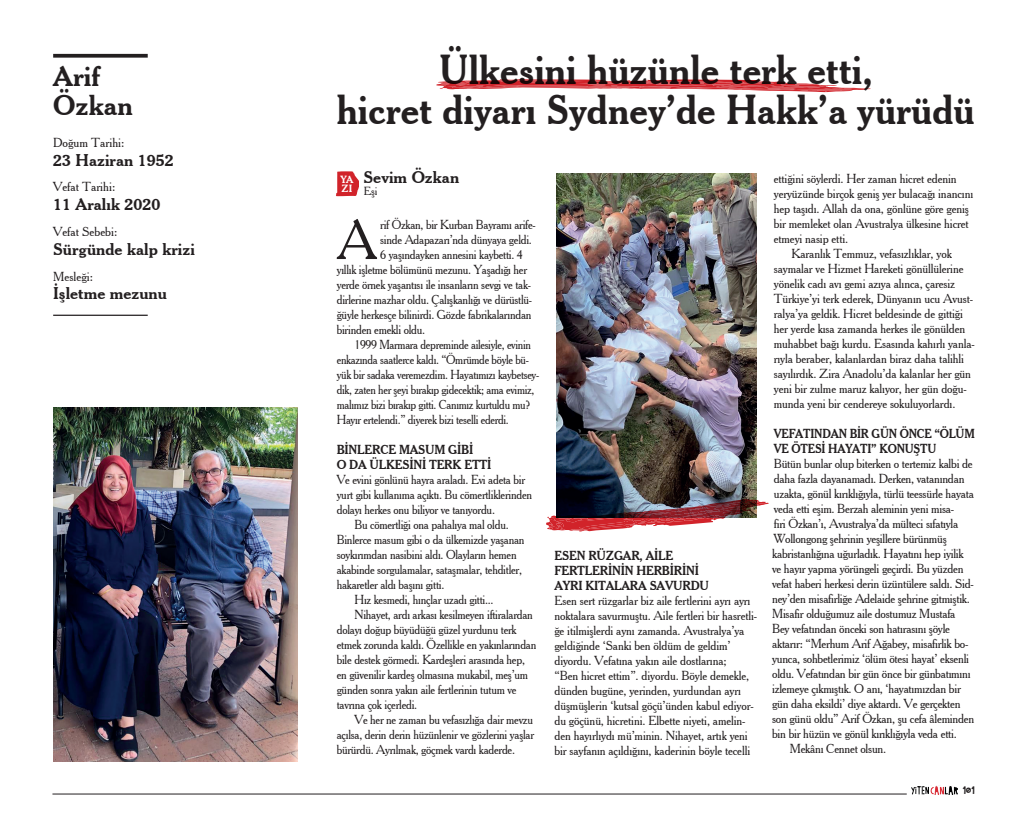
<style>
.page{position:relative;width:1028px;height:815px;background:#fff}
.page>*{position:absolute;margin:0;border:0;box-sizing:border-box;transform-origin:0 0}
.t1{font:54px "Cheltenham BT";color:#231f20;scale:.95 1}
.t2{font:700 40px/40px "Cheltenham BT";color:#231f20;text-align:center;scale:.94 1}
.t3{font:700 27.5px/28.4px "Cheltenham BT";color:#231f20}
.t4{font:700 16.25px "Cheltenham BT";color:#231f20}
.t5{font:12.5px/15px "Cheltenham BT";letter-spacing:-.02em;color:#231f20}
.t6{font:12.5px "Cheltenham BT";letter-spacing:-.02em;color:#231f20;scale:.95 1}
.t7{font:12.5px "Cheltenham BT";letter-spacing:-.02em;color:#231f20;scale:.93 1}
.t8{font:700 12.5px/15px "Cheltenham BT";letter-spacing:-.02em;color:#231f20;scale:.95 1}
.t9{font:700 12.5px/15px "Cheltenham BT";letter-spacing:-.02em;color:#231f20;scale:.9 1}
.t10{font:12.5px "Cheltenham BT";color:#231f20}
.t11{font:11.25px "Cheltenham BT";color:#231f20}
.t12{font:700 10px/8.8px "Cheltenham BT";color:#fff}
.t13{font:10px "Childish Reverie";color:#231f20}
</style>
<div class="page">
<hr style="left:52px;top:794px;width:854px;height:1px;background:#231f20">
<img style="left:911px;top:786px;width:17px;height:9px">
<img style="left:930px;top:785px;width:14px;height:10px">
<svg style="left:944px;top:786px;width:13px;height:8px"></svg>
<svg style="left:336px;top:171px;width:23px;height:25px"></svg>
<img style="left:557px;top:173px;width:199px;height:326px">
<img style="left:546px;top:499px;width:222px;height:33px">
<svg style="left:436px;top:79px;width:434px;height:13px"></svg>
<img style="left:53px;top:407px;width:245px;height:355px">
<svg style="left:53px;top:54px;width:95px;height:4px"></svg>
<hr style="left:53px;top:315px;width:95px;height:1px;background:#231f20">
<h3 class="t3" style="left:53px;top:62px;width:81px">Arif<br>Özkan</h3>
<p class="t10" style="left:53px;top:135px;width:73px">Doğum Tarihi:</p>
<h3 class="t4" style="left:53px;top:150px;width:122px">23 Haziran 1952</h3>
<p class="t10" style="left:53px;top:179px;width:64px">Vefat Tarihi:</p>
<h3 class="t4" style="left:53px;top:194px;width:109px">11 Aralık 2020</h3>
<p class="t10" style="left:53px;top:224px;width:66px">Vefat Sebebi:</p>
<h3 class="t4" style="left:53px;top:239px;width:143px">Sürgünde kalp krizi</h3>
<p class="t10" style="left:53px;top:268px;width:41px">Mesleği:</p>
<h3 class="t4" style="left:53px;top:283px;width:115px">İşletme mezunu</h3>
<h2 class="t2" style="left:337px;top:49px;width:680px">Ülkesini hüzünle terk etti,<br>hicret diyarı Sydney’de Hakk’a yürüdü</h2>
<p class="t12" style="left:340px;top:175px;width:14px">YA<br>ZI</p>
<h3 class="t4" style="left:363px;top:167px;width:97px">Sevim Özkan</h3>
<p class="t11" style="left:364px;top:185px;width:15px">Eşi</p>
<h1 class="t1" style="left:337px;top:207px;width:43px">A</h1>
<p class="t6" style="left:380px;top:217px;width:165px">rif Özkan, bir Kurban Bayramı arife-</p>
<p class="t6" style="left:380px;top:232px;width:161px">sinde Adapazarı’nda dünyaya geldi.</p>
<p class="t6" style="left:380px;top:247px;width:152px">6 yaşındayken annesini kaybetti. 4</p>
<p class="t6" style="left:337px;top:262px;width:202px">yıllık işletme bölümünü mezunu. Yaşadığı her</p>
<p class="t6" style="left:337px;top:277px;width:206px">yerde örnek yaşantısı ile insanların sevgi ve tak-</p>
<p class="t6" style="left:337px;top:292px;width:207px">dirlerine mazhar oldu. Çalışkanlığı ve dürüstlü-</p>
<p class="t6" style="left:337px;top:307px;width:206px">ğüyle herkesçe bilinirdi. Gözde fabrikalarından</p>
<p class="t6" style="left:337px;top:322px;width:95px">birinden emekli oldu.</p>
<p class="t7" style="left:354px;top:337px;width:191px">1999 Marmara depreminde ailesiyle, evinin</p>
<p class="t7" style="left:337px;top:352px;width:208px">enkazında saatlerce kaldı. “Ömrümde böyle bü-</p>
<p class="t7" style="left:337px;top:367px;width:219px">yük bir sadaka veremezdim. Hayatımızı kaybetsey-</p>
<p class="t7" style="left:337px;top:382px;width:214px">dik, zaten her şeyi bırakıp gidecektik; ama evimiz,</p>
<p class="t7" style="left:337px;top:397px;width:210px">malımız bizi bırakıp gitti. Canımız kurtuldu mu?</p>
<p class="t7" style="left:337px;top:412px;width:187px">Hayır ertelendi.” diyerek bizi teselli ederdi.</p>
<p class="t8" style="left:337px;top:442px;width:164px">BİNLERCE MASUM GİBİ<br>O DA ÜLKESİNİ TERK ETTİ</p>
<p class="t6" style="left:337px;top:472px;width:200px">Ve evini gönlünü hayra araladı. Evi adeta bir</p>
<p class="t6" style="left:337px;top:487px;width:207px">yurt gibi kullanıma açıktı. Bu cömertliklerinden</p>
<p class="t6" style="left:337px;top:502px;width:168px">dolayı herkes onu biliyor ve tanıyordu.</p>
<p class="t6" style="left:354px;top:517px;width:164px">Bu cömertliği ona pahalıya mal oldu.</p>
<p class="t6" style="left:337px;top:532px;width:199px">Binlerce masum gibi o da ülkemizde yaşanan</p>
<p class="t6" style="left:337px;top:547px;width:191px">soykırımdan nasibini aldı. Olayların hemen</p>
<p class="t6" style="left:337px;top:562px;width:196px">akabinde sorgulamalar, sataşmalar, tehditler,</p>
<p class="t6" style="left:337px;top:577px;width:115px">hakaretler aldı başını gitti.</p>
<p class="t6" style="left:354px;top:592px;width:148px">Hız kesmedi, hınçlar uzadı gitti...</p>
<p class="t6" style="left:354px;top:607px;width:189px">Nihayet, ardı arkası kesilmeyen iftiralardan</p>
<p class="t6" style="left:337px;top:622px;width:191px">dolayı doğup büyüdüğü güzel yurdunu terk</p>
<p class="t6" style="left:337px;top:637px;width:212px">etmek zorunda kaldı. Özellikle en yakınlarından</p>
<p class="t6" style="left:337px;top:652px;width:200px">bile destek görmedi. Kardeşleri arasında hep,</p>
<p class="t6" style="left:337px;top:667px;width:203px">en güvenilir kardeş olmasına mukabil, meş’um</p>
<p class="t6" style="left:337px;top:682px;width:191px">günden sonra yakın aile fertlerinin tutum ve</p>
<p class="t6" style="left:337px;top:697px;width:86px">tavrına çok içerledi.</p>
<p class="t6" style="left:354px;top:712px;width:189px">Ve her ne zaman bu vefasızlığa dair mevzu</p>
<p class="t6" style="left:337px;top:727px;width:209px">açılsa, derin derin hüzünlenir ve gözlerini yaşlar</p>
<p class="t6" style="left:337px;top:742px;width:189px">bürürdü. Ayrılmak, göçmek vardı kaderde.</p>
<p class="t8" style="left:554px;top:548px;width:164px">ESEN RÜZGAR, AİLE<br>FERTLERİNİN HERBİRİNİ<br>AYRI KITALARA SAVURDU</p>
<p class="t5" style="left:554px;top:593px;width:204px">Esen sert rüzgarlar biz aile fertlerini ayrı ayrı noktalara savurmuştu. Aile fertleri bir hasretli&shy;ğe itilmişlerdi aynı zamanda. Avustralya’ya geldiğinde ‘Sanki ben öldüm de geldim’ diyordu. Vefatına yakın aile dostlarına;<br>“Ben hicret ettim”. diyordu. Böyle demekle, dünden bugüne, yerinden, yurdundan ayrı düşmüşlerin ‘kutsal göçü’ünden kabul ediyor&shy;du göçünü, hicretini. Elbette niyeti, amelin&shy;den hayırlıydı mü’minin. Nihayet, artık yeni bir sayfanın açıldığını, kaderinin böyle tecelli</p>
<p class="t5" style="left:774px;top:171px;width:184px">ettiğini söylerdi. Her zaman hicret edenin</p>
<p class="t5" style="left:774px;top:186px;width:201px">yeryüzünde birçok geniş yer bulacağı inancını</p>
<p class="t5" style="left:774px;top:201px;width:197px">hep taşıdı. Allah da ona, gönlüne göre geniş</p>
<p class="t5" style="left:774px;top:216px;width:196px">bir memleket olan Avustralya ülkesine hicret</p>
<p class="t5" style="left:774px;top:231px;width:76px">etmeyi nasip etti.</p>
<p class="t5" style="left:791px;top:246px;width:162px">Karanlık Temmuz, vefasızlıklar, yok</p>
<p class="t5" style="left:774px;top:261px;width:191px">saymalar ve Hizmet Hareketi gönüllülerine</p>
<p class="t5" style="left:774px;top:276px;width:183px">yönelik cadı avı gemi azıya alınca, çaresiz</p>
<p class="t5" style="left:774px;top:291px;width:201px">Türkiye’yi terk ederek, Dünyanın ucu Avust-</p>
<p class="t5" style="left:774px;top:306px;width:191px">ralya’ya geldik. Hicret beldesinde de gittiği</p>
<p class="t5" style="left:774px;top:321px;width:193px">her yerde kısa zamanda herkes ile gönülden</p>
<p class="t5" style="left:774px;top:336px;width:202px">muhabbet bağı kurdu. Esasında kahırlı yanla-</p>
<p class="t5" style="left:774px;top:351px;width:192px">rıyla beraber, kalanlardan biraz daha talihli</p>
<p class="t5" style="left:774px;top:366px;width:199px">sayılırdık. Zira Anadolu’da kalanlar her gün</p>
<p class="t5" style="left:774px;top:381px;width:194px">yeni bir zulme maruz kalıyor, her gün doğu-</p>
<p class="t5" style="left:774px;top:396px;width:183px">munda yeni bir cendereye sokuluyorlardı.</p>
<p class="t9" style="left:774px;top:426px;width:225px">VEFATINDAN BİR GÜN ÖNCE “ÖLÜM<br>VE ÖTESİ HAYATI” KONUŞTU</p>
<p class="t5" style="left:774px;top:456px;width:200px">Bütün bunlar olup biterken o tertemiz kalbi de</p>
<p class="t5" style="left:774px;top:471px;width:192px">daha fazla dayanamadı. Derken, vatanından</p>
<p class="t5" style="left:774px;top:486px;width:201px">uzakta, gönül kırıklığıyla, türlü teessürle hayata</p>
<p class="t5" style="left:774px;top:501px;width:182px">veda etti eşim. Berzah aleminin yeni misa-</p>
<p class="t5" style="left:774px;top:516px;width:186px">firi Özkan’ı, Avustralya’da mülteci sıfatıyla</p>
<p class="t5" style="left:774px;top:531px;width:174px">Wollongong şehrinin yeşillere bürünmüş</p>
<p class="t5" style="left:772px;top:546px;width:193px">kabristanlığına uğurladık. Hayatını hep iyilik</p>
<p class="t5" style="left:772px;top:561px;width:193px">ve hayır yapma yörüngeli geçirdi. Bu yüzden</p>
<p class="t5" style="left:772px;top:576px;width:203px">vefat haberi herkesi derin üzüntülere saldı. Sid-</p>
<p class="t5" style="left:772px;top:591px;width:199px">ney’den misafirliğe Adelaide şehrine gitmiştik.</p>
<p class="t5" style="left:772px;top:606px;width:185px">Misafir olduğumuz aile dostumuz Mustafa</p>
<p class="t5" style="left:772px;top:621px;width:179px">Bey vefatından önceki son hatırasını şöyle</p>
<p class="t5" style="left:772px;top:636px;width:198px">aktarır: “Merhum Arif Ağabey, misafirlik bo-</p>
<p class="t5" style="left:772px;top:651px;width:198px">yunca, sohbetlerimiz ‘ölüm ötesi hayat’ eksenli</p>
<p class="t5" style="left:772px;top:666px;width:200px">oldu. Vefatından bir gün önce bir günbatımını</p>
<p class="t5" style="left:772px;top:681px;width:190px">izlemeye çıkmıştık. O anı, ‘hayatımızdan bir</p>
<p class="t5" style="left:772px;top:696px;width:190px">gün daha eksildi’ diye aktardı. Ve gerçekten</p>
<p class="t5" style="left:772px;top:711px;width:204px">son günü oldu” Arif Özkan, şu cefa âleminden</p>
<p class="t5" style="left:772px;top:726px;width:186px">bin bir hüzün ve gönül kırıklığıyla veda etti.</p>
<p class="t5" style="left:790px;top:741px;width:98px">Mekânı Cennet olsun.</p>
<p class="t13" style="left:962px;top:784px;width:14px">101</p>
</div>
